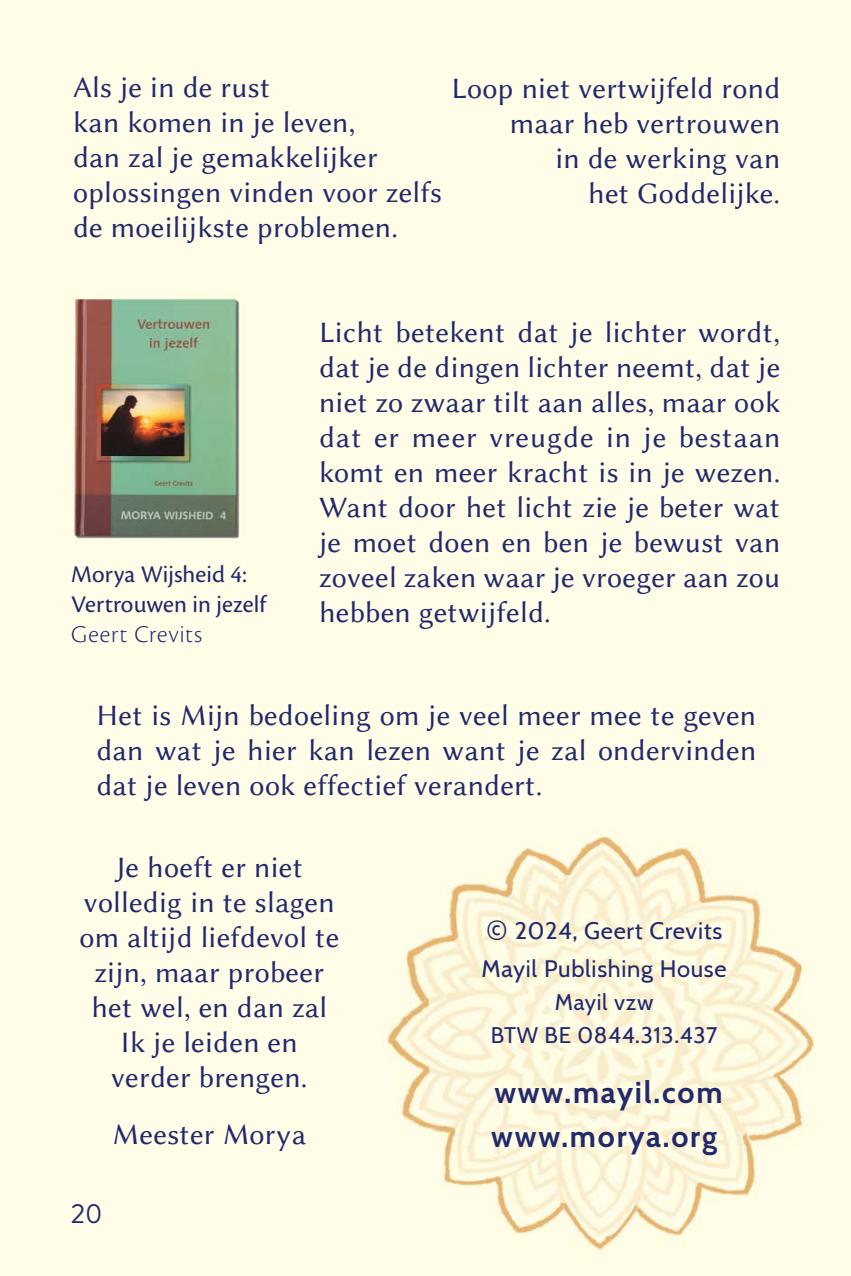
<style>
.page{position:relative;width:851px;height:1276px;background:#fff}
.page>*{position:absolute;margin:0;border:0;box-sizing:border-box;transform-origin:0 0}
.t1{font:30px/35px "Linux Biolinum G";letter-spacing:.01em;color:#22296c;text-align:justify}
.t2{font:700 30px/43.8px "Cabin";letter-spacing:.06em;color:#22296c}
.t3{font:27.5px "Brandon Grotesque";color:#22296c}
.t4{font:25px/30px "Cronos Pro";letter-spacing:.005em;color:#22296c}
.t5{font:25px "Cronos Pro Lt Subh";letter-spacing:.04em;color:#22296c}
.t6{font:23.75px/37.8px "Cabin";letter-spacing:.03em;color:#22296c}
.t7{font:22.5px/32.8px "Cabin";letter-spacing:.03em;color:#22296c;text-align:center}
.s1{font-size:30px}
</style>
<div class="page">
<div style="left:0;top:0;width:850px;height:1276px;background:#fffde7"></div>
<img style="left:387px;top:835px;width:428px;height:416px">
<img style="left:74px;top:297px;width:166px;height:242px">
<p class="t1" style="left:73px;top:70px;width:370px;text-align:left">Als je in de rust<br>kan komen in je leven,<br>dan zal je gemakkelijker oplossingen vinden voor zelfs de moeilijkste problemen.</p>
<p class="t1" style="left:451px;top:70px;width:330px;text-align:right">Loop niet vertwijfeld rond maar heb vertrouwen<br>in de werking van<br>het Goddelijke.</p>
<p class="t4" style="left:71px;top:561px;width:196px">Morya Wijsheid 4:<br>Vertrouwen in jezelf</p>
<p class="t5" style="left:71px;top:619px;width:132px">Geert Crevits</p>
<p class="t1" style="left:319px;top:315px;width:462px">Licht betekent dat je lichter wordt, dat je de dingen lichter neemt, dat je niet zo zwaar tilt aan alles, maar ook dat er meer vreugde in je bestaan komt en meer kracht is in je wezen.<br>Want door het licht zie je beter wat je moet doen en ben je bewust van zoveel zaken waar je vroeger aan zou hebben getwijfeld.</p>
<p class="t1" style="left:96px;top:698px;width:661px">Het is Mijn bedoeling om je veel meer mee te geven dan wat je hier kan lezen want je zal ondervinden dat je leven ook effectief verandert.</p>
<p class="t1" style="left:79px;top:849px;width:261px;text-align:center">Je hoeft er niet volledig in te slagen om altijd liefdevol te zijn, maar probeer het wel, en dan zal<br>Ik je leiden en verder brengen.</p>
<p class="t1" style="left:112px;top:1117px;width:195px">Meester Morya</p>
<p class="t3" style="left:71px;top:1197px;width:33px">20</p>
<p class="t6" style="left:481px;top:911px;width:246px"><span class="s1">©</span> 2024, Geert Crevits<br>Mayil Publishing House</p>
<p class="t7" style="left:490px;top:985px;width:228px">Mayil vzw<br>BTW BE 0844.313.437</p>
<p class="t2" style="left:491px;top:1070px;width:233px">www.mayil.com www.morya.org</p>
</div>
